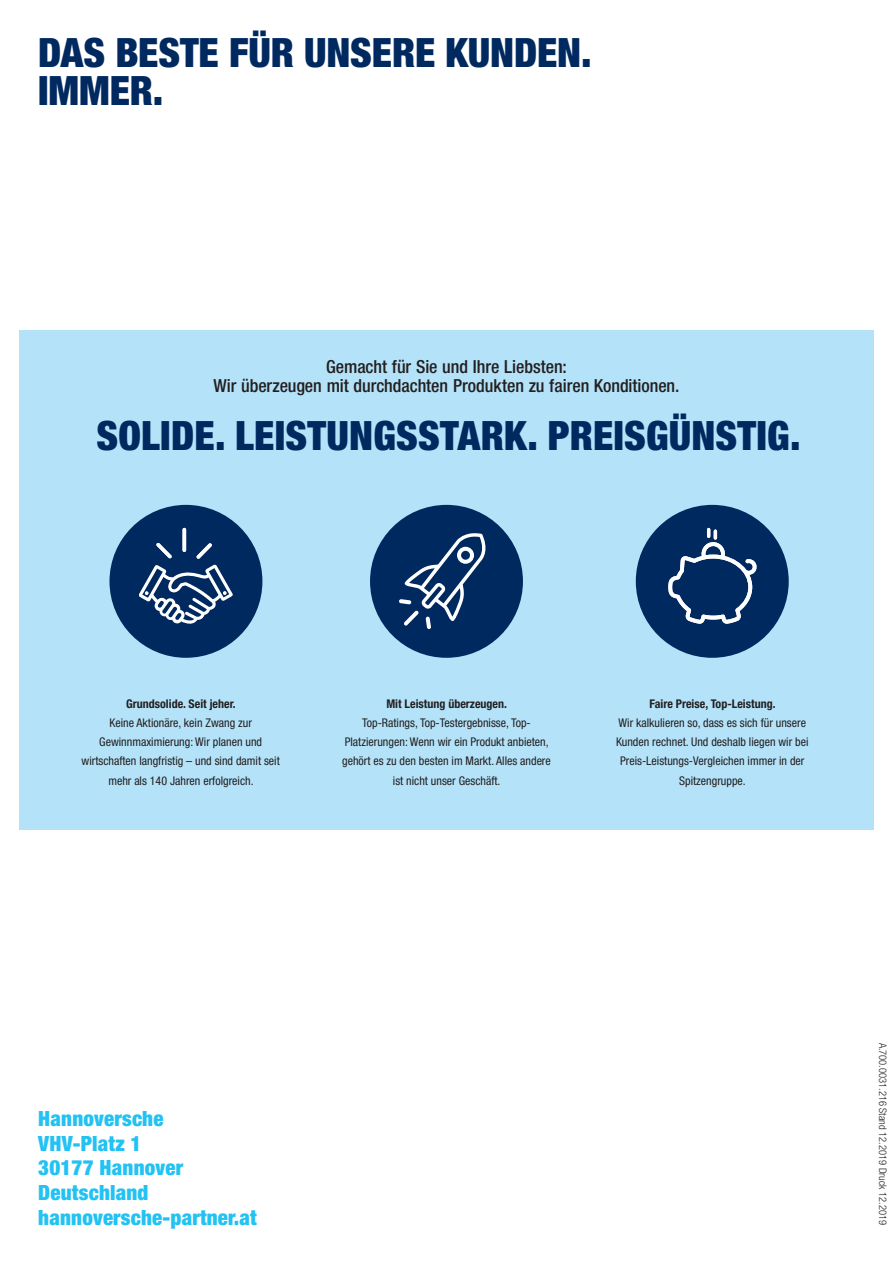
<style>
.page{position:relative;width:893px;height:1263px;background:#fff}
.page>*{position:absolute;margin:0;border:0;box-sizing:border-box;transform-origin:0 0}
.t1{font:900 condensed 40.5px/38.2px "Helvetica Neue LT Std";letter-spacing:.005em;color:#002960}
.t2{font:900 condensed 21px/24.6px "Helvetica Neue";letter-spacing:.01em;color:#22c2f3}
.t3{font:900 condensed 21px/24px "Helvetica Neue LT Std";letter-spacing:.01em;color:#22c2f3}
.t4{font:500 condensed 18px/19.2px "Helvetica Neue LT Std";letter-spacing:-.005em;color:#231f20;text-align:center}
.t5{font:condensed 12px/19.2px "Helvetica Neue LT Std";color:#231f20;text-align:center}
.t6{font:700 condensed 12px "Helvetica Neue LT Std";color:#231f20}
.t7{font:300 condensed 10.5px "Helvetica Neue LT Std";color:#231f20}
</style>
<div class="page">
<div style="left:19px;top:330px;width:855px;height:500px;background:#b4e3f9"></div>
<div style="left:636px;top:505px;width:153px;height:153px;background:#002960;border-radius:50%"></div>
<div style="left:109px;top:505px;width:153px;height:153px;background:#002960;border-radius:50%"></div>
<div style="left:370px;top:505px;width:153px;height:153px;background:#002960;border-radius:50%"></div>
<hr style="left:183px;top:528px;width:3px;height:24px;background:#fff;border-radius:2px">
<svg style="left:139px;top:542px;width:94px;height:82px"></svg>
<svg style="left:399px;top:533px;width:86px;height:96px"></svg>
<svg style="left:668px;top:528px;width:88px;height:96px"></svg>
<h1 class="t1" style="left:38px;top:33px;width:555px">DAS BESTE FÜR UNSERE KUNDEN.<br>IMMER.</h1>
<h3 class="t4" style="left:214px;top:357px;width:467px">Gemacht für Sie und Ihre Liebsten:<br>Wir überzeugen mit durchdachten Produkten zu fairen Konditionen.</h3>
<h1 class="t1" style="left:97px;top:415px;width:706px">SOLIDE. LEISTUNGSSTARK. PREISGÜNSTIG.</h1>
<p class="t6" style="left:126px;top:696px;width:111px">Grundsolide. Seit jeher.</p>
<p class="t5" style="left:82px;top:713px;width:200px">Keine Aktionäre, kein Zwang zur Gewinnmaximierung: Wir planen und wirtschaften langfristig – und sind damit seit mehr als 140 Jahren erfolgreich.</p>
<p class="t6" style="left:386px;top:696px;width:122px">Mit Leistung überzeugen.</p>
<p class="t5" style="left:342px;top:713px;width:210px">Top-Ratings, Top-Testergebnisse, Top-Platzierungen: Wenn wir ein Produkt anbieten, gehört es zu den besten im Markt. Alles andere ist nicht unser Geschäft.</p>
<p class="t6" style="left:649px;top:696px;width:128px">Faire Preise, Top-Leistung.</p>
<p class="t5" style="left:616px;top:713px;width:194px">Wir kalkulieren so, dass es sich für unsere Kunden rechnet. Und deshalb liegen wir bei Preis-Leistungs-Vergleichen immer in der Spitzengruppe.</p>
<h2 class="t2" style="left:38px;top:1106px;width:220px">Hannoversche<br>VHV-Platz 1<br>30177 Hannover<br>Deutschland hannoversche-partner.at</h2>
<h2 class="t3" style="left:38px;top:1157px;width:144px">Hannoversche<br>VHV-Platz 1<br>30177 Hannover</h2>
<p class="t7" style="left:889px;top:1042px;width:184px;rotate:90deg">A.700.0031.216 Stand 12.2019 Druck 12.2019</p>
</div>
